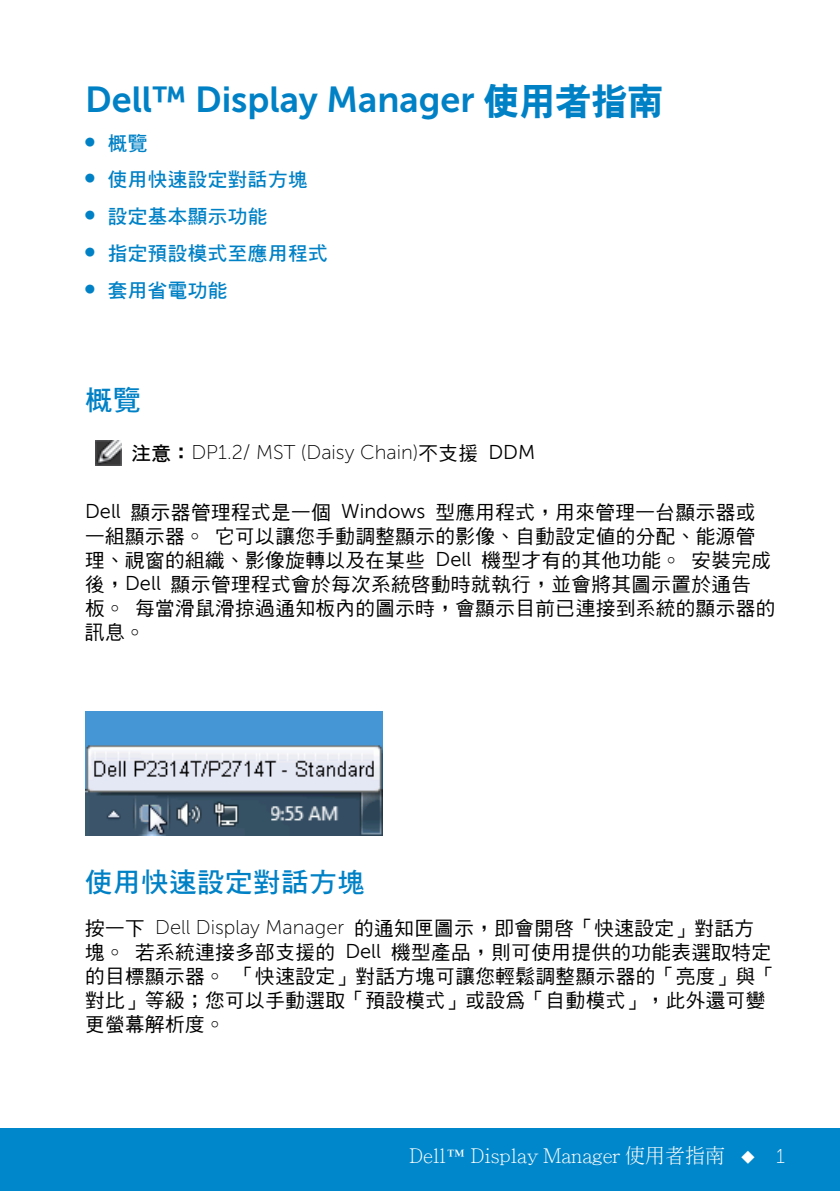
<style>
.page{position:relative;width:840px;height:1191px;background:#fff}
.page>*{position:absolute;margin:0;border:0;box-sizing:border-box;transform-origin:0 0}
.t1{font:36px "Museo Sans For Dell 700";color:#0081c6}
.t2{font:800 28px "Hay";color:#0081c6}
.t3{font:500 20px/24px "Hei";color:#000}
.t4{font:800 20px "Hay";color:#0081c6}
.t5{font:20px "Museo Sans For Dell 100";color:#000}
.t6{font:300 20px "Adobe Ming Std";color:#fff}
.s1{font-family:"DF Hei XB WIN BF"}
.s2{font-family:"Hay";font-weight:800}
.s3{font-family:"Hei";font-weight:500}
.s4{font-family:"Museo Sans For Dell"}
.s5{font-family:"Museo Sans For Dell";font-weight:400}
.s6{font-family:"Museo Sans For Dell 100";font-weight:400}
</style>
<div class="page">
<div style="left:0;top:1128px;width:839px;height:63px;background:#0087cb"></div>
<img style="left:96px;top:440px;width:25px;height:25px">
<img style="left:85px;top:711px;width:297px;height:124px">
<h1 class="t1" style="left:85px;top:80px;width:579px">Dell™ Display Manager <span class="s1">使用者指南</span></h1>
<p class="t4" style="left:85px;top:133px;width:64px"><sup>●</sup> 概覽</p>
<p class="t4" style="left:85px;top:169px;width:224px"><sup>●</sup> 使用快速設定對話方塊</p>
<p class="t4" style="left:85px;top:206px;width:184px"><sup>●</sup> 設定基本顯示功能</p>
<p class="t4" style="left:85px;top:243px;width:244px"><sup>●</sup> 指定預設模式至應用程式</p>
<p class="t4" style="left:85px;top:279px;width:144px"><sup>●</sup> 套用省電功能</p>
<h2 class="t2" style="left:85px;top:386px;width:57px">概覽</h2>
<p class="t5" style="left:131px;top:442px;width:405px"><span class="s2">注意：</span>DP1.2/ MST (Daisy Chain)<span class="s3">不支援</span> <span class="s4">DDM</span></p>
<p class="t3" style="left:85px;top:500px;width:692px"><span class="s5">Dell</span> 顯示器管理程式是一個 <span class="s5">Windows</span> 型應用程式，用來管理一台顯示器或一組顯示器。 它可以讓您手動調整顯示的影像、自動設定值的分配、能源管理、視窗的組織、影像旋轉以及在某些 <span class="s5">Dell</span> 機型才有的其他功能。 安裝完成後，<span class="s5">Dell</span> 顯示管理程式會於每次系統啟動時就執行，並會將其圖示置於通告板。 每當滑鼠滑掠過通知板內的圖示時，會顯示目前已連接到系統的顯示器的訊息。</p>
<h2 class="t2" style="left:85px;top:867px;width:281px">使用快速設定對話方塊</h2>
<p class="t3" style="left:85px;top:916px;width:692px">按一下 <span class="s6">Dell Display Manager</span> 的通知匣圖示，即會開啟「快速設定」對話方塊。 若系統連接多部支援的 <span class="s5">Dell</span> 機型產品，則可使用提供的功能表選取特定的目標顯示器。 「快速設定」對話方塊可讓您輕鬆調整顯示器的「亮度」與「對比」等級；您可以手動選取「預設模式」或設為「自動模式」，此外還可變更螢幕解析度。</p>
<p class="t6" style="left:409px;top:1144px;width:376px">Dell™ Display Manager 使用者指南 ◆ <span class="s6">1</span></p>
</div>
